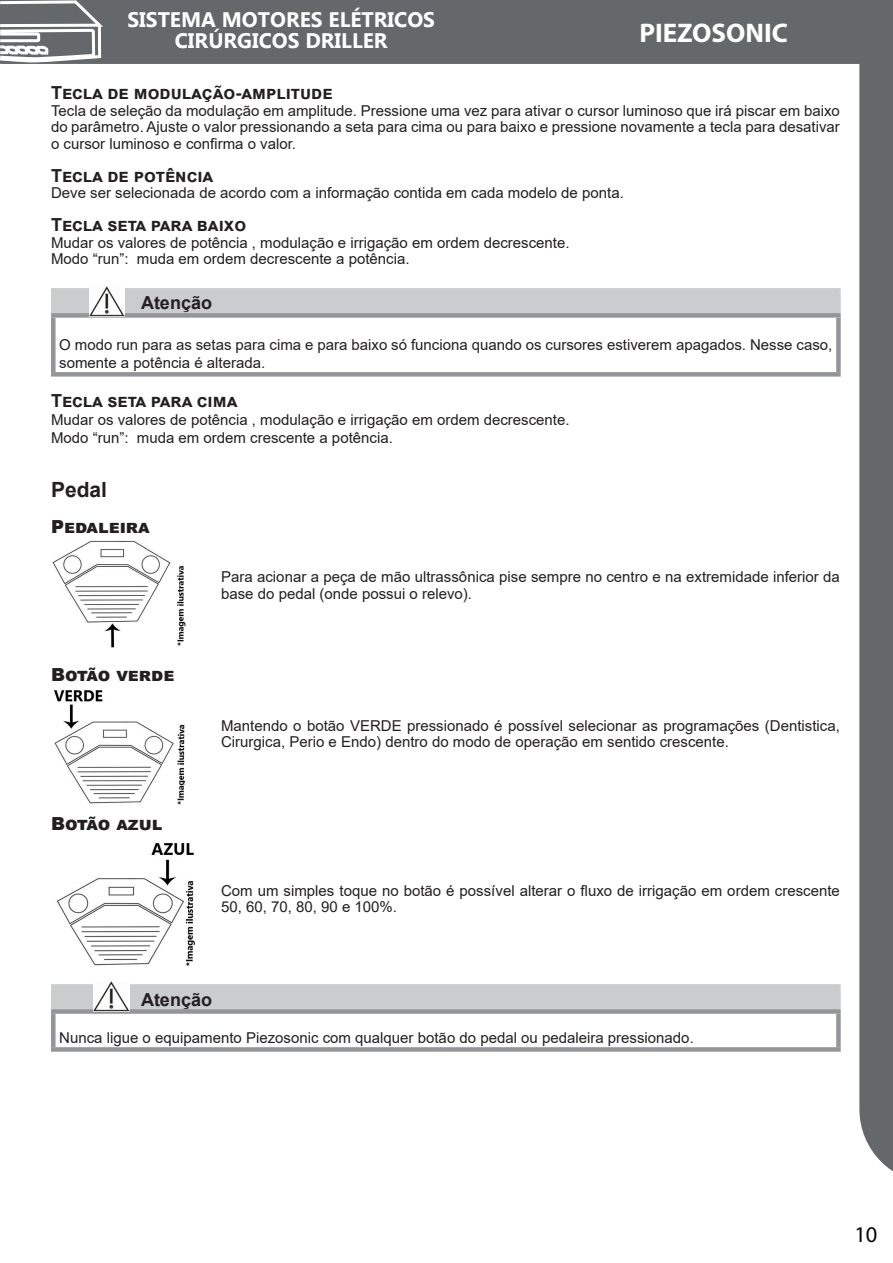
<style>
.page{position:relative;width:893px;height:1263px;background:#fff}
.page>*{position:absolute;margin:0;border:0;box-sizing:border-box;transform-origin:0 0}
.t1{font:700 27px "Myriad Pro";color:#fff}
.t2{font:22.5px "Myriad Pro";color:#070605}
.t3{font:700 21px/21px "Myanmar Text";color:#fff;text-align:center}
.texto_normal{font:700 21px "Arial";color:#231f20}
.Normal_texto{font:700 18px "Arial";color:#231f20}
.Normal_texto-2{font:900 18px "Arial";letter-spacing:.015em;color:#231f20}
.texto_normal-2{font:700 18px "Arial";color:#231f20}
.texto_normal-3{font:15px/16.5px "Arial";color:#231f20;text-align:justify}
.Normal_texto-3{font:15px/16.5px "Arial";color:#231f20}
.Normal_texto-4{font:15px "Arial";color:#231e1f}
</style>
<div class="page">
<div style="left:107px;top:0;width:752px;height:64px;background:#64686a"></div>
<div style="left:859px;top:0;width:34px;height:1171px;background:#64686a"></div>
<svg style="left:0;top:0;width:107px;height:64px"></svg>
<div style="left:53px;top:290px;width:785px;height:25px;background:#cbccce"></div>
<div style="left:51px;top:288px;width:790px;height:5px;background:#cbccce"></div>
<div style="left:51px;top:293px;width:5px;height:20px;background:#cbccce"></div>
<div style="left:836px;top:293px;width:5px;height:20px;background:#cbccce"></div>
<div style="left:51px;top:313px;width:790px;height:5px;background:#939598"></div>
<div style="left:51px;top:318px;width:5px;height:54px;background:#939598"></div>
<div style="left:836px;top:318px;width:5px;height:54px;background:#939598"></div>
<div style="left:51px;top:372px;width:790px;height:5px;background:#939598"></div>
<div style="left:53px;top:986px;width:785px;height:25px;background:#cbccce"></div>
<div style="left:51px;top:984px;width:790px;height:5px;background:#cbccce"></div>
<div style="left:51px;top:989px;width:5px;height:20px;background:#cbccce"></div>
<div style="left:836px;top:989px;width:5px;height:20px;background:#cbccce"></div>
<div style="left:51px;top:1009px;width:790px;height:5px;background:#939598"></div>
<div style="left:51px;top:1014px;width:5px;height:33px;background:#939598"></div>
<div style="left:836px;top:1014px;width:5px;height:33px;background:#939598"></div>
<div style="left:51px;top:1047px;width:790px;height:5px;background:#939598"></div>
<img style="left:89px;top:286px;width:36px;height:31px">
<img style="left:56px;top:843px;width:138px;height:123px">
<img style="left:54px;top:690px;width:130px;height:115px">
<img style="left:52px;top:540px;width:134px;height:107px">
<img style="left:94px;top:981px;width:35px;height:31px">
<h3 class="t3" style="left:127px;top:9px;width:309px">SISTEMA MOTORES ELÉTRICOS<br>CIRÚRGICOS DRILLER</h3>
<p class="Normal_texto" style="left:51px;top:80px;width:283px">Tecla de modulação-amplitude</p>
<p class="texto_normal-3" style="left:51px;top:102px;width:790px">Tecla de seleção da modulação em amplitude. Pressione uma vez para ativar o cursor luminoso que irá piscar em baixo do parâmetro. Ajuste o valor pressionando a seta para cima ou para baixo e pressione novamente a tecla para desativar o cursor luminoso e confirma o valor.</p>
<p class="texto_normal-2" style="left:51px;top:163px;width:163px">Tecla de potência</p>
<p class="texto_normal-3" style="left:51px;top:184px;width:574px">Deve ser selecionada de acordo com a informação contida em cada modelo de ponta.</p>
<p class="Normal_texto" style="left:51px;top:212px;width:197px">Tecla seta para baixo</p>
<p class="texto_normal-3" style="left:51px;top:234px;width:520px">Mudar os valores de potência , modulação e irrigação em ordem decrescente.</p>
<p class="texto_normal-3" style="left:51px;top:250px;width:360px">Modo “run”: muda em ordem decrescente a potência.</p>
<p class="Normal_texto" style="left:141px;top:290px;width:73px">Atenção</p>
<p class="texto_normal-3" style="left:59px;top:336px;width:775px;line-height:18px">O modo run para as setas para cima e para baixo só funciona quando os cursores estiverem apagados. Nesse caso, somente a potência é alterada.</p>
<p class="Normal_texto" style="left:51px;top:388px;width:187px">Tecla seta para cima</p>
<p class="texto_normal-3" style="left:51px;top:411px;width:520px">Mudar os valores de potência , modulação e irrigação em ordem decrescente.</p>
<p class="texto_normal-3" style="left:51px;top:429px;width:343px">Modo “run”: muda em ordem crescente a potência.</p>
<p class="texto_normal" style="left:51px;top:474px;width:58px">Pedal</p>
<p class="Normal_texto-2" style="left:51px;top:513px;width:100px">Pedaleira</p>
<p class="Normal_texto-3" style="left:221px;top:568px;width:620px">Para acionar a peça de mão ultrassônica pise sempre no centro e na extremidade inferior da base do pedal (onde possui o relevo).</p>
<h1 class="t1" style="left:639px;top:16px;width:150px">PIEZOSONIC</h1>
<p class="Normal_texto-2" style="left:51px;top:662px;width:125px">Botão verde</p>
<p class="Normal_texto-2" style="left:51px;top:810px;width:113px">Botão azul</p>
<p class="Normal_texto-3" style="left:221px;top:717px;width:620px">Mantendo o botão VERDE pressionado é possível selecionar as programações (Dentistica,<br>Cirurgica, Perio e Endo) dentro do modo de operação em sentido crescente.</p>
<p class="Normal_texto-3" style="left:221px;top:882px;width:620px">Com um simples toque no botão é possível alterar o fluxo de irrigação em ordem crescente<br>50, 60, 70, 80, 90 e 100%.</p>
<p class="Normal_texto" style="left:141px;top:986px;width:73px">Atenção</p>
<p class="Normal_texto-4" style="left:59px;top:1028px;width:636px">Nunca ligue o equipamento Piezosonic com qualquer botão do pedal ou pedaleira pressionado.</p>
<h2 class="t2" style="left:854px;top:1220px;width:25px">10</h2>
</div>
